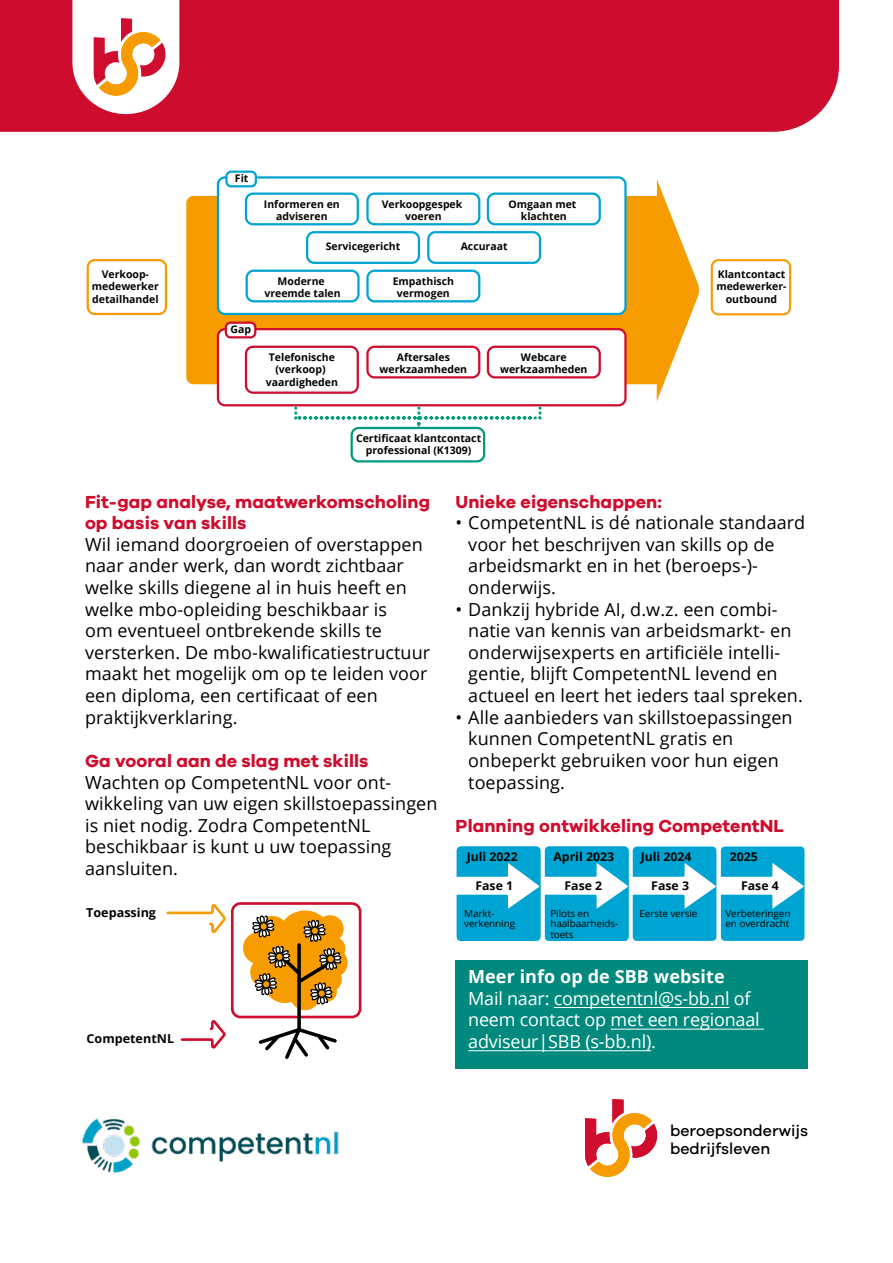
<style>
.page{position:relative;width:893px;height:1263px;background:#fff}
.page>*{position:absolute;margin:0;border:0;box-sizing:border-box;transform-origin:0 0}
.P_BROOD{font:18px/21.6px "Open Sans";letter-spacing:.005em;color:#000}
.H3_KOP_KLEIN{font:700 18px/21.6px "Galano Grotesque";letter-spacing:.005em;color:#ce0d2e}
.Box_tekst_kopje{font:18px/21.6px "Open Sans";letter-spacing:-.01em;color:#fff}
.Box_tekst_kopje-2{font:700 18px "Open Sans";letter-spacing:.005em;color:#fff}
.t1{font:500 15.9px/18px "Galano Grotesque";color:#000}
.t2{font:700 12.3px "Open Sans";color:#060400}
.t3{font:700 12px "Open Sans";color:#060400}
.t4{font:700 10.5px/12.6px "Open Sans";color:#060400;text-align:center}
.t5{font:700 10.5px/12.6px "Open Sans";color:#000;text-align:center}
.t6{font:9.75px/10.5px "Open Sans";letter-spacing:-.01em;color:#060400}
</style>
<div class="page">
<div style="left:0;top:0;width:839px;height:132px;background:#ce0d2e"></div>
<svg style="left:72px;top:0;width:107px;height:114px"></svg>
<div style="left:186px;top:196px;width:471px;height:188px;background:#f69c00"></div>
<div style="left:218px;top:177px;width:407px;height:137px;background:#fff;border-radius:7px"></div>
<div style="left:217px;top:176px;width:410px;height:139px;border:2px solid #00a4d2;border-radius:7px"></div>
<div style="left:218px;top:329px;width:407px;height:76px;background:#fff;border-radius:7px"></div>
<div style="left:217px;top:328px;width:410px;height:78px;border:2px solid #ce0d2e;border-radius:7px"></div>
<div style="left:226px;top:172px;width:30px;height:14px;background:#fff;border-radius:5px"></div>
<div style="left:225px;top:171px;width:32px;height:16px;border:2px solid #00a4d2;border-radius:5px"></div>
<div style="left:226px;top:323px;width:29px;height:14px;background:#fff;border-radius:5px"></div>
<div style="left:225px;top:322px;width:31px;height:16px;border:2px solid #ce0d2e;border-radius:5px"></div>
<svg style="left:657px;top:179px;width:42px;height:222px"></svg>
<svg style="left:294px;top:408px;width:248px;height:21px"></svg>
<div style="left:366px;top:193px;width:114px;height:32px;border:2px solid #00a4d2;border-radius:7px"></div>
<div style="left:245px;top:193px;width:114px;height:32px;border:2px solid #00a4d2;border-radius:7px"></div>
<div style="left:366px;top:270px;width:114px;height:32px;border:2px solid #00a4d2;border-radius:7px"></div>
<div style="left:246px;top:270px;width:114px;height:32px;border:2px solid #00a4d2;border-radius:7px"></div>
<div style="left:487px;top:193px;width:114px;height:32px;border:2px solid #00a4d2;border-radius:7px"></div>
<div style="left:306px;top:231px;width:114px;height:33px;border:2px solid #00a4d2;border-radius:7px"></div>
<div style="left:427px;top:231px;width:114px;height:33px;border:2px solid #00a4d2;border-radius:7px"></div>
<div style="left:245px;top:346px;width:114px;height:48px;border:2px solid #ce0d2e;border-radius:7px"></div>
<div style="left:366px;top:346px;width:114px;height:32px;border:2px solid #ce0d2e;border-radius:7px"></div>
<div style="left:487px;top:346px;width:114px;height:32px;border:2px solid #ce0d2e;border-radius:7px"></div>
<div style="left:351px;top:427px;width:134px;height:35px;border:2px solid #009b7c;border-radius:7px"></div>
<div style="left:87px;top:259px;width:80px;height:56px;border:2px solid #f69c00;border-radius:7px"></div>
<div style="left:711px;top:259px;width:80px;height:56px;border:2px solid #f69c00;border-radius:7px"></div>
<div style="left:231px;top:902px;width:130px;height:116px;border:3px solid #ce0d2e;border-radius:8px"></div>
<svg style="left:180px;top:1020px;width:46px;height:29px"></svg>
<svg style="left:166px;top:904px;width:59px;height:29px"></svg>
<div style="left:243px;top:932px;width:32px;height:32px;background:#f69c00;border-radius:50%"></div>
<svg style="left:318px;top:948px;width:30px;height:30px"></svg>
<div style="left:323px;top:937px;width:22px;height:22px;background:#f69c00;border-radius:50%"></div>
<svg style="left:316px;top:915px;width:28px;height:27px"></svg>
<svg style="left:251px;top:910px;width:91px;height:149px"></svg>
<div style="left:260px;top:922px;width:7px;height:8px;background:#f69c00;border-radius:50%"></div>
<div style="left:259px;top:922px;width:9px;height:9px;border:2px solid #131206;border-radius:50%"></div>
<div style="left:457px;top:846px;width:83px;height:95px;background:#00a4d2;border-radius:4px"></div>
<div style="left:545px;top:846px;width:84px;height:95px;background:#00a4d2;border-radius:4px"></div>
<div style="left:633px;top:846px;width:83px;height:95px;background:#00a4d2;border-radius:4px"></div>
<div style="left:721px;top:846px;width:83px;height:95px;background:#00a4d2;border-radius:4px"></div>
<svg style="left:456px;top:863px;width:348px;height:45px"></svg>
<div style="left:455px;top:961px;width:353px;height:43px;background:#00897c"></div>
<div style="left:455px;top:982px;width:353px;height:87px;background:#00897c"></div>
<hr style="left:554px;top:1007px;width:175px;height:1px;background:#fff">
<hr style="left:611px;top:1029px;width:153px;height:1px;background:#fff">
<hr style="left:468px;top:1050px;width:183px;height:1px;background:#fff">
<img style="left:82px;top:1118px;width:257px;height:55px">
<svg style="left:585px;top:1099px;width:72px;height:78px"></svg>
<p class="t4" style="left:235px;top:172px;width:15px">Fit</p>
<p class="t4" style="left:264px;top:197px;width:77px">Informeren en adviseren</p>
<p class="t4" style="left:382px;top:197px;width:82px">Verkoopgespek voeren</p>
<p class="t4" style="left:508px;top:197px;width:69px">Omgaan met klachten</p>
<p class="t4" style="left:326px;top:239px;width:76px">Servicegericht</p>
<p class="t4" style="left:461px;top:239px;width:48px">Accuraat</p>
<p class="t4" style="left:92px;top:267px;width:68px">Verkoop&shy;medewerker detailhandel</p>
<p class="t4" style="left:716px;top:267px;width:72px">Klantcontact medewerker&shy;outbound</p>
<p class="t4" style="left:264px;top:274px;width:78px">Moderne vreemde talen</p>
<p class="t4" style="left:393px;top:274px;width:63px">Empathisch vermogen</p>
<p class="t5" style="left:231px;top:323px;width:22px">Gap</p>
<p class="t5" style="left:266px;top:350px;width:74px">Telefonische (verkoop) vaardigheden</p>
<p class="t5" style="left:380px;top:350px;width:89px">Aftersales werkzaamheden</p>
<p class="t5" style="left:500px;top:350px;width:89px">Webcare werkzaamheden</p>
<p class="t4" style="left:356px;top:431px;width:127px">Certificaat klantcontact professional (K1309)</p>
<h3 class="H3_KOP_KLEIN" style="left:85px;top:490px;width:347px">Fit-gap analyse, maatwerkomscholing op basis van skills</h3>
<p class="P_BROOD" style="left:85px;top:533px;width:347px">Wil iemand doorgroeien of overstappen naar ander werk, dan wordt zichtbaar welke skills diegene al in huis heeft en welke mbo-opleiding beschikbaar is<br>om eventueel ontbrekende skills te versterken. De mbo-kwalificatiestructuur maakt het mogelijk om op te leiden voor een diploma, een certificaat of een praktijkverklaring.</p>
<h3 class="H3_KOP_KLEIN" style="left:85px;top:749px;width:285px">Ga vooral aan de slag met skills</h3>
<p class="P_BROOD" style="left:85px;top:771px;width:354px">Wachten op CompetentNL voor ont&shy;wikkeling van uw eigen skillstoepassingen is niet nodig. Zodra CompetentNL beschikbaar is kunt u uw toepassing aansluiten.</p>
<p class="t2" style="left:86px;top:904px;width:71px">Toepassing</p>
<p class="t2" style="left:87px;top:1030px;width:89px">CompetentNL</p>
<h3 class="H3_KOP_KLEIN" style="left:455px;top:490px;width:208px">Unieke eigenschappen:</h3>
<p class="P_BROOD" style="left:468px;top:511px;width:339px;text-indent:-13px">• CompetentNL is dé nationale standaard voor het beschrijven van skills op de arbeidsmarkt en in het (beroeps-)- onderwijs.</p>
<p class="P_BROOD" style="left:468px;top:598px;width:336px;text-indent:-13px">• Dankzij hybride AI, d.w.z. een combi&shy;natie van kennis van arbeidsmarkt- en onderwijsexperts en artificiële intelli&shy;gentie, blijft CompetentNL levend en actueel en leert het ieders taal spreken.</p>
<p class="P_BROOD" style="left:468px;top:706px;width:326px;text-indent:-13px">• Alle aanbieders van skillstoepassingen kunnen CompetentNL gratis en onbeperkt gebruiken voor hun eigen toepassing.</p>
<p class="H3_KOP_KLEIN" style="left:456px;top:814px;width:330px">Planning ontwikkeling CompetentNL</p>
<p class="t3" style="left:467px;top:848px;width:52px">Juli 2022</p>
<p class="t3" style="left:553px;top:848px;width:62px">April 2023</p>
<p class="t3" style="left:641px;top:848px;width:52px">Juli 2024</p>
<p class="t3" style="left:730px;top:848px;width:30px">2025</p>
<p class="t3" style="left:475px;top:877px;width:39px">Fase 1</p>
<p class="t3" style="left:564px;top:877px;width:39px">Fase 2</p>
<p class="t3" style="left:651px;top:877px;width:39px">Fase 3</p>
<p class="t3" style="left:741px;top:877px;width:39px">Fase 4</p>
<p class="t6" style="left:464px;top:908px;width:52px">Markt&shy;verkenning</p>
<p class="t6" style="left:550px;top:908px;width:70px">Pilots en haalbaarheids&shy;toets</p>
<p class="t6" style="left:639px;top:908px;width:60px">Eerste versie</p>
<p class="t6" style="left:725px;top:908px;width:67px">Verbeteringen en overdracht</p>
<p class="Box_tekst_kopje-2" style="left:468px;top:964px;width:258px">Meer info op de SBB website</p>
<p class="Box_tekst_kopje" style="left:468px;top:987px;width:293px">Mail naar: competentnl@s-bb.nl of neem contact op met een regionaal adviseur|SBB (s-bb.nl).</p>
<p class="t1" style="left:670px;top:1122px;width:140px">beroepsonderwijs bedrijfsleven</p>
</div>
